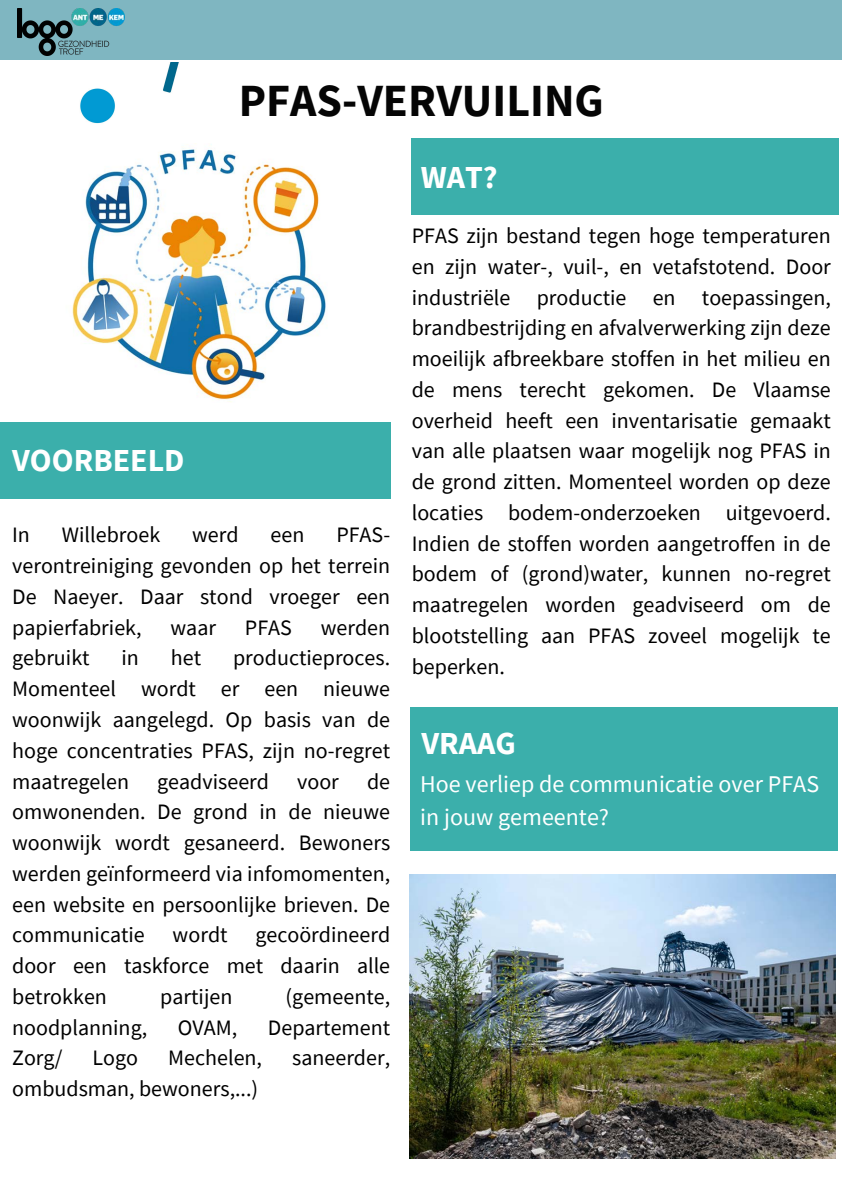
<style>
.page{position:relative;width:842px;height:1191px;background:#fff}
.page>*{position:absolute;margin:0;border:0;box-sizing:border-box;transform-origin:0 0}
.t1{font:700 46px "Source Sans Pro";color:#050505}
.t2{font:700 32px "Source Sans Pro";color:#fff}
.t3{font:24px/33px "Source Sans Pro";color:#fff}
.t4{font:22px/30.7px "Source Sans Pro";color:#000;text-align:justify}
</style>
<div class="page">
<div style="left:0;top:0;width:842px;height:60px;background:#7fb6c1"></div>
<img style="left:17px;top:9px;width:107px;height:46px">
<div style="left:412px;top:139px;width:427px;height:76px;background:#3bafab"></div>
<div style="left:0;top:422px;width:390px;height:76px;background:#3bafab"></div>
<div style="left:410px;top:706px;width:427px;height:144px;background:#3bafab"></div>
<img style="left:410px;top:874px;width:425px;height:283px">
<img style="left:80px;top:62px;width:99px;height:62px">
<img style="left:72px;top:144px;width:254px;height:258px">
<p class="t1" style="left:239px;top:70px;width:367px">PFAS-VERVUILING</p>
<p class="t2" style="left:12px;top:439px;width:174px">VOORBEELD</p>
<p class="t4" style="left:12px;top:519px;width:19px">In</p>
<p class="t4" style="left:62px;top:519px;width:100px">Willebroek</p>
<p class="t4" style="left:192px;top:519px;width:48px">werd</p>
<p class="t4" style="left:271px;top:519px;width:35px">een</p>
<p class="t4" style="left:12px;top:519px;width:379px;text-indent:324px">PFAS&shy;verontreiniging gevonden op het terrein De Naeyer. Daar stond vroeger een papierfabriek,</p>
<p class="t4" style="left:170px;top:611px;width:47px">waar</p>
<p class="t4" style="left:245px;top:611px;width:49px">PFAS</p>
<p class="t4" style="left:321px;top:611px;width:71px">werden</p>
<p class="t4" style="left:12px;top:642px;width:379px;text-indent:221px">productieproces.<br>Momenteel wordt er een nieuwe woonwijk aangelegd. Op basis van de hoge concentraties PFAS, zijn no-regret maatregelen</p>
<p class="t4" style="left:12px;top:642px;width:79px">gebruikt</p>
<p class="t4" style="left:122px;top:642px;width:19px">in</p>
<p class="t4" style="left:171px;top:642px;width:32px">het</p>
<p class="t4" style="left:12px;top:765px;width:380px;text-indent:355px">de omwonenden. De grond in de nieuwe woonwijk wordt gesaneerd. Bewoners werden geïnformeerd via infomomenten, een website en persoonlijke brieven. De communicatie</p>
<p class="t4" style="left:157px;top:765px;width:113px">geadviseerd</p>
<p class="t4" style="left:297px;top:765px;width:43px">voor</p>
<p class="t4" style="left:12px;top:919px;width:379px;text-indent:243px">gecoördineerd door een taskforce met daarin alle betrokken</p>
<p class="t4" style="left:173px;top:919px;width:56px">wordt</p>
<p class="t4" style="left:160px;top:980px;width:74px">partijen</p>
<p class="t4" style="left:286px;top:980px;width:106px">(gemeente,</p>
<p class="t4" style="left:12px;top:1011px;width:137px">noodplanning,</p>
<p class="t4" style="left:178px;top:1011px;width:61px">OVAM,</p>
<p class="t4" style="left:268px;top:1011px;width:124px">Departement</p>
<p class="t4" style="left:12px;top:1042px;width:52px">Zorg/</p>
<p class="t4" style="left:93px;top:1042px;width:47px">Logo</p>
<p class="t4" style="left:168px;top:1042px;width:95px">Mechelen,</p>
<p class="t4" style="left:292px;top:1042px;width:99px">saneerder,</p>
<p class="t4" style="left:12px;top:1072px;width:248px">ombudsman, bewoners,...)</p>
<p class="t2" style="left:421px;top:156px;width:78px">WAT?</p>
<p class="t4" style="left:412px;top:220px;width:421px">PFAS zijn bestand tegen hoge temperaturen en zijn water-, vuil-, en vetafstotend. Door industriële productie en toepassingen, brandbestrijding en afvalverwerking zijn deze moeilijk afbreekbare stoffen in het milieu en de mens terecht gekomen. De Vlaamse overheid heeft een inventarisatie gemaakt van alle plaatsen waar mogelijk nog PFAS in de grond zitten. Momenteel worden op deze locaties bodem-onderzoeken uitgevoerd.<br>Indien de stoffen worden aangetroffen in de bodem of (grond)water, kunnen no-regret maatregelen worden geadviseerd om de blootstelling aan PFAS zoveel mogelijk te beperken.</p>
<p class="t2" style="left:421px;top:722px;width:96px">VRAAG</p>
<p class="t3" style="left:420px;top:766px;width:400px">Hoe verliep de communicatie over PFAS in jouw gemeente?</p>
</div>
